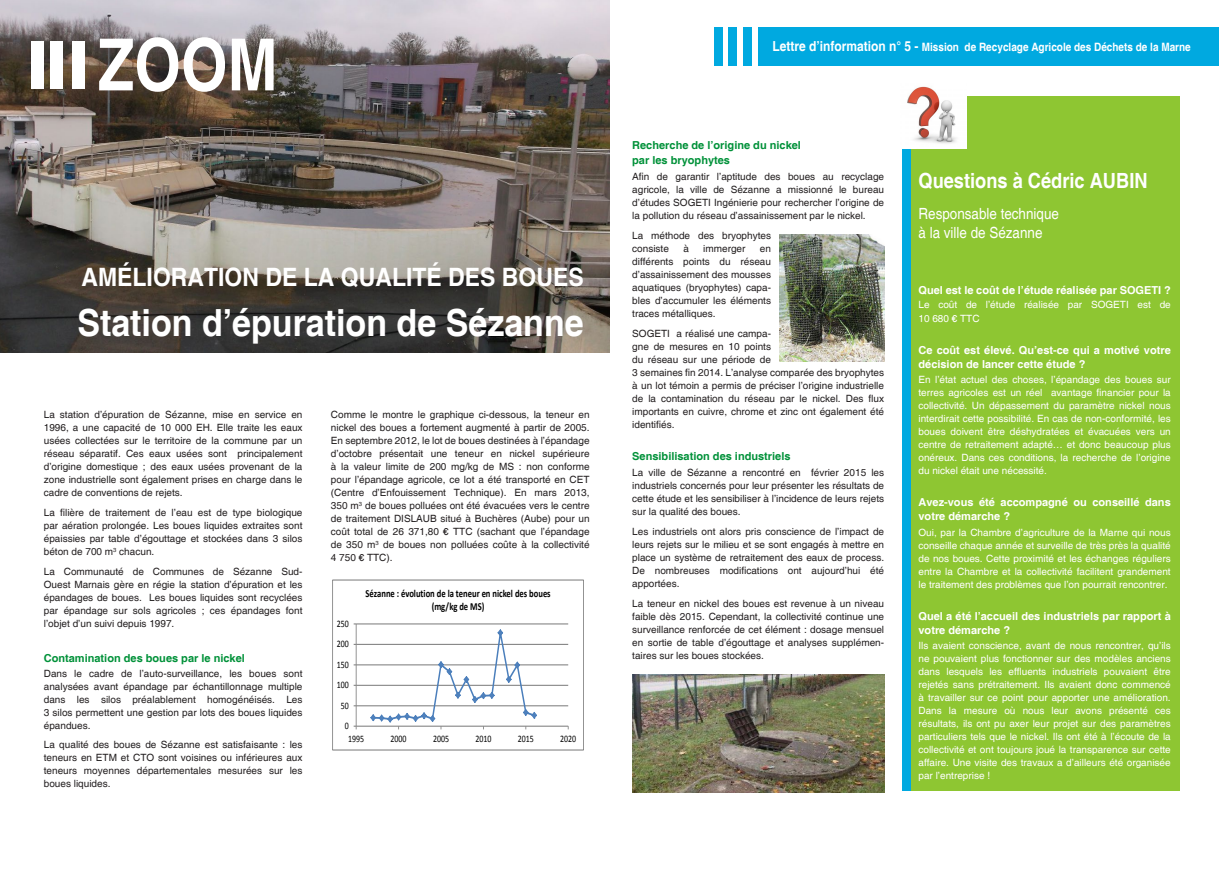
<style>
.page{position:relative;width:1219px;height:871px;background:#fff}
.page>*{position:absolute;margin:0;border:0;box-sizing:border-box;transform-origin:0 0}
.t1{font:700 72px "Helvetica";color:#fff;scale:.83 1}
.t2{font:700 37.4px "Helvetica";color:#fff;scale:.91 1}
.t3{font:700 25.3px "Helvetica";color:#fff;scale:.91 1}
.t4{font:700 20.9px "Helvetica";color:#fff;scale:.87 1}
.t5{font:15.4px/19px "Helvetica";color:#fff;scale:.87 1}
.t6{font:700 11.5px "Helvetica";color:#fff;scale:.87 1}
.t7{font:700 11px/14px "Helvetica";color:#fff}
.t8{font:700 11px/15px "Helvetica";color:#009139}
.t9{font:700 10.8px/13.2px "Calibri";letter-spacing:-.005em;color:#000;text-align:center;scale:.8 1}
.t10{font:10px/13px "Helvetica";color:#231f20;text-align:justify}
.t11{font:10px/13px "Helvetica";color:#fff;text-align:justify}
.t12{font:9.9px "Calibri";color:#000;scale:.8 1}
.s1{font-size:13.8px}
</style>
<div class="page">
<img style="left:0;top:0;width:609px;height:352px">
<div style="left:31px;top:41px;width:12px;height:48px;background:#fff"></div>
<div style="left:758px;top:28px;width:461px;height:38px;background:#00a9e0"></div>
<svg style="left:771px;top:27px;width:422px;height:1px"></svg>
<div style="left:743px;top:28px;width:9px;height:38px;background:#00a9e0"></div>
<div style="left:729px;top:28px;width:8px;height:38px;background:#00a9e0"></div>
<div style="left:714px;top:28px;width:9px;height:38px;background:#00a9e0"></div>
<div style="left:50px;top:41px;width:13px;height:48px;background:#fff"></div>
<div style="left:72px;top:41px;width:13px;height:48px;background:#fff"></div>
<div style="left:910px;top:96px;width:269px;height:694px;background:#8ec632"></div>
<div style="left:902px;top:147px;width:9px;height:643px;background:#00a9e0"></div>
<hr style="left:356px;top:705px;width:212px;height:1px;background:#868686">
<hr style="left:356px;top:684px;width:212px;height:1px;background:#868686">
<hr style="left:356px;top:664px;width:212px;height:1px;background:#868686">
<hr style="left:356px;top:644px;width:212px;height:1px;background:#868686">
<hr style="left:356px;top:623px;width:212px;height:1px;background:#868686">
<hr style="left:356px;top:623px;width:1px;height:103px;background:#868686">
<hr style="left:356px;top:725px;width:212px;height:1px;background:#868686">
<svg style="left:370px;top:623px;width:167px;height:106px"></svg>
<div style="left:332px;top:579px;width:252px;height:171px;border:1px solid #868686"></div>
<img style="left:780px;top:234px;width:104px;height:127px">
<img style="left:632px;top:674px;width:252px;height:117px">
<img style="left:902px;top:86px;width:65px;height:62px">
<p class="t1" style="left:98px;top:21px;width:218px">ZOOM</p>
<p class="t6" style="left:772px;top:40px;width:482px"><span class="s1">Lettre d’information n° 5 -</span> Mission de Recyclage Agricole des Déchets de la Marne</p>
<p class="t3" style="left:81px;top:262px;width:553px">AMÉLIORATION DE LA QUALITÉ DES BOUES</p>
<p class="t2" style="left:77px;top:300px;width:558px">Station d’épuration de Sézanne</p>
<p class="t10" style="left:44px;top:408px;width:260px">La station d’épuration de Sézanne, mise en service en 1996, a une capacité de 10 000 EH. Elle traite les eaux usées collectées sur le territoire de la commune par un réseau séparatif. Ces eaux usées sont principalement d’origine domestique ; des eaux usées provenant de la zone industrielle sont également prises en charge dans le cadre de conventions de rejets.</p>
<p class="t10" style="left:44px;top:506px;width:260px">La filière de traitement de l’eau est de type biologique par aération prolongée. Les boues liquides extraites sont épaissies par table d’égouttage et stockées dans 3 silos béton de 700 m<sup>3</sup> chacun.</p>
<p class="t10" style="left:44px;top:565px;width:260px">La Communauté de Communes de Sézanne Sud-Ouest Marnais gère en régie la station d’épuration et les épandages de boues. Les boues liquides sont recyclées par épandage sur sols agricoles ; ces épandages font l’objet d’un suivi depuis 1997.</p>
<p class="t8" style="left:44px;top:651px;width:203px">Contamination des boues par le nickel</p>
<p class="t10" style="left:44px;top:667px;width:260px">Dans le cadre de l’auto-surveillance, les boues sont analysées avant épandage par échantillonnage multiple dans les silos préalablement homogénéisés. Les 3 silos permettent une gestion par lots des boues liquides épandues.</p>
<p class="t10" style="left:44px;top:738px;width:260px">La qualité des boues de Sézanne est satisfaisante : les teneurs en ETM et CTO sont voisines ou inférieures aux teneurs moyennes départementales mesurées sur les boues liquides.</p>
<p class="t10" style="left:331px;top:408px;width:260px">Comme le montre le graphique ci-dessous, la teneur en nickel des boues a fortement augmenté à partir de 2005.<br>En septembre 2012, le lot de boues destinées à l’épandage d’octobre présentait une teneur en nickel supérieure à la valeur limite de 200 mg/kg de MS : non conforme pour l’épandage agricole, ce lot a été transporté en CET (Centre d’Enfouissement Technique). En mars 2013, 350 m<sup>3</sup> de boues polluées ont été évacuées vers le centre de traitement DISLAUB situé à Buchères (Aube) pour un coût total de 26 371,80 € TTC (sachant que l’épandage de 350 m<sup>3</sup> de boues non polluées coûte à la collectivité 4 750 € TTC).</p>
<p class="t12" style="left:337px;top:617px;width:16px">250</p>
<p class="t12" style="left:337px;top:637px;width:16px">200</p>
<p class="t12" style="left:337px;top:658px;width:16px">150</p>
<p class="t12" style="left:337px;top:678px;width:16px">100</p>
<p class="t12" style="left:341px;top:698px;width:11px">50</p>
<p class="t12" style="left:345px;top:719px;width:7px">0</p>
<p class="t9" style="left:366px;top:586px;width:233px">Sézanne : évolution de la teneur en nickel des boues (mg/kg de MS)</p>
<p class="t12" style="left:348px;top:732px;width:21px">1995</p>
<p class="t12" style="left:391px;top:732px;width:21px">2000</p>
<p class="t12" style="left:433px;top:732px;width:21px">2005</p>
<p class="t12" style="left:475px;top:732px;width:21px">2010</p>
<p class="t12" style="left:518px;top:732px;width:21px">2015</p>
<p class="t12" style="left:560px;top:732px;width:21px">2020</p>
<p class="t8" style="left:632px;top:138px;width:170px">Recherche de l’origine du nickel par les bryophytes</p>
<p class="t10" style="left:632px;top:170px;width:253px">Afin de garantir l’aptitude des boues au recyclage agricole, la ville de Sézanne a missionné le bureau d’études SOGETI Ingénierie pour rechercher l’origine de la pollution du réseau d’assainissement par le nickel.</p>
<p class="t10" style="left:632px;top:229px;width:140px">La méthode des bryophytes consiste</p>
<p class="t10" style="left:683px;top:242px;width:7px">à</p>
<p class="t10" style="left:703px;top:242px;width:44px">immerger</p>
<p class="t10" style="left:632px;top:242px;width:140px;text-indent:128px">en différents points du réseau d’assainissement des mousses aquatiques (bryophytes) capa&shy;bles d’accumuler les éléments traces métalliques.</p>
<p class="t10" style="left:632px;top:327px;width:253px;text-align:left">SOGETI a réalisé une campa-<br>gne de mesures en 10 points<br>du réseau sur une période de<br>3 semaines fin 2014. L’analyse comparée des bryophytes à un lot témoin a permis de préciser l’origine industrielle de la contamination du réseau par le nickel. Des flux importants en cuivre, chrome et zinc ont également été identifiés.</p>
<p class="t8" style="left:632px;top:448px;width:160px">Sensibilisation des industriels</p>
<p class="t10" style="left:632px;top:465px;width:253px">La ville de Sézanne a rencontré en février 2015 les industriels concernés pour leur présenter les résultats de cette étude et les sensibiliser à l’incidence de leurs rejets sur la qualité des boues.</p>
<p class="t10" style="left:632px;top:524px;width:253px">Les industriels ont alors pris conscience de l’impact de leurs rejets sur le milieu et se sont engagés à mettre en place un système de retraitement des eaux de process.<br>De nombreuses modifications ont aujourd’hui été apportées.</p>
<p class="t10" style="left:632px;top:596px;width:253px">La teneur en nickel des boues est revenue à un niveau faible dès 2015. Cependant, la collectivité continue une surveillance renforcée de cet élément : dosage mensuel en sortie de table d’égouttage et analyses supplémen&shy;taires sur les boues stockées.</p>
<p class="t4" style="left:918px;top:167px;width:265px">Questions à Cédric AUBIN</p>
<p class="t5" style="left:918px;top:204px;width:163px">Responsable technique à la ville de Sézanne</p>
<p class="t7" style="left:918px;top:283px;width:254px">Quel est le coût de l’étude réalisée par SOGETI ?</p>
<p class="t11" style="left:918px;top:297px;width:254px;line-height:14px">Le coût de l’étude réalisée par SOGETI est de<br>10 680 € TTC</p>
<p class="t7" style="left:918px;top:343px;width:254px">Ce coût est élevé. Qu’est-ce qui a motivé votre décision de lancer cette étude ?</p>
<p class="t11" style="left:918px;top:373px;width:254px">En l’état actuel des choses, l’épandage des boues sur terres agricoles est un réel avantage financier pour la collectivité. Un dépassement du paramètre nickel nous interdirait cette possibilité. En cas de non-conformité, les boues doivent être déshydratées et évacuées vers un centre de retraitement adapté… et donc beaucoup plus onéreux. Dans ces conditions, la recherche de l’origine du nickel était une nécessité.</p>
<p class="t7" style="left:918px;top:495px;width:254px">Avez-vous été accompagné ou conseillé dans votre démarche ?</p>
<p class="t11" style="left:918px;top:526px;width:254px">Oui, par la Chambre d’agriculture de la Marne qui nous conseille chaque année et surveille de très près la qualité de nos boues. Cette proximité et les échanges réguliers entre la Chambre et la collectivité facilitent grandement le traitement des problèmes que l’on pourrait rencontrer.</p>
<p class="t7" style="left:918px;top:609px;width:254px">Quel a été l’accueil des industriels par rapport à votre démarche ?</p>
<p class="t11" style="left:918px;top:639px;width:254px">Ils avaient conscience, avant de nous rencontrer, qu’ils ne pouvaient plus fonctionner sur des modèles anciens dans lesquels les effluents industriels pouvaient être rejetés sans prétraitement. Ils avaient donc commencé à travailler sur ce point pour apporter une amélioration.<br>Dans la mesure où nous leur avons présenté ces résultats, ils ont pu axer leur projet sur des paramètres particuliers tels que le nickel. Ils ont été à l’écoute de la collectivité et ont toujours joué la transparence sur cette affaire. Une visite des travaux a d’ailleurs été organisée par l’entreprise !</p>
</div>
